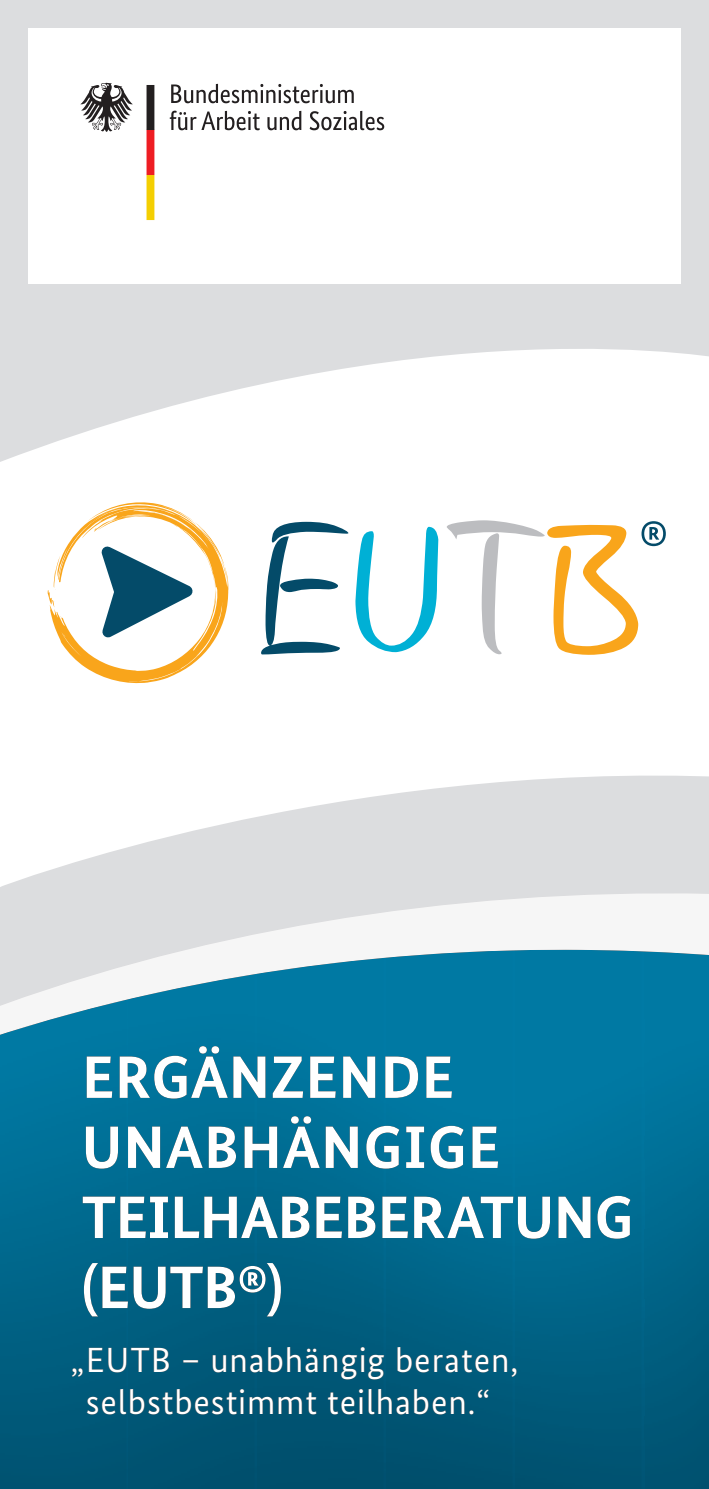
<style>
.page{position:relative;width:709px;height:1489px;background:#fff}
.page>*{position:absolute;margin:0;border:0;box-sizing:border-box;transform-origin:0 0}
.t1{font:191.25px "Gunny Rewritten";color:#044b69}
.t2{font:700 60px/70px "Bundes Sans";letter-spacing:.005em;color:#fff}
.t3{font:56.25px "Bundes Sans";color:#044b69}
.t4{font:35px/42.5px "Bundes Sans";letter-spacing:.025em;color:#fff;text-align:center}
.s1{color:#00b0d5}
.s2{color:#bcbdc0}
.s3{color:#f9a51b}
</style>
<div class="page">
<div style="left:0;top:0;width:709px;height:1070px;background:#dcdddf"></div>
<img style="left:644px;top:1070px;width:65px;height:418px">
<img style="left:0;top:1070px;width:644px;height:418px">
<div style="left:28px;top:28px;width:652px;height:255px;background:#fff"></div>
<svg style="left:170px;top:84px;width:214px;height:46px"></svg>
<svg style="left:80px;top:83px;width:53px;height:49px"></svg>
<svg style="left:146px;top:85px;width:8px;height:135px"></svg>
<svg style="left:0;top:893px;width:709px;height:177px;fill:#0079a3"></svg>
<svg style="left:0;top:349px;width:709px;height:538px;fill:#fff"></svg>
<div style="left:37px;top:496px;width:642px;height:206px;background:#fff"></div>
<svg style="left:48px;top:502px;width:181px;height:182px"></svg>
<h1 class="t1" style="left:256px;top:471px;width:388px">E<span class="s1">U</span><span class="s2">T</span><span class="s3">B</span></h1>
<h3 class="t3" style="left:638px;top:507px;width:32px">®</h3>
<h2 class="t2" style="left:81px;top:1041px;width:553px">ERGÄNZENDE<br>UNABHÄNGIGE<br>TEILHABEBERATUNG (EUTB®)</h2>
<p class="t4" style="left:71px;top:1337px;width:449px">„EUTB – unabhängig beraten, selbstbestimmt teilhaben.“</p>
</div>
